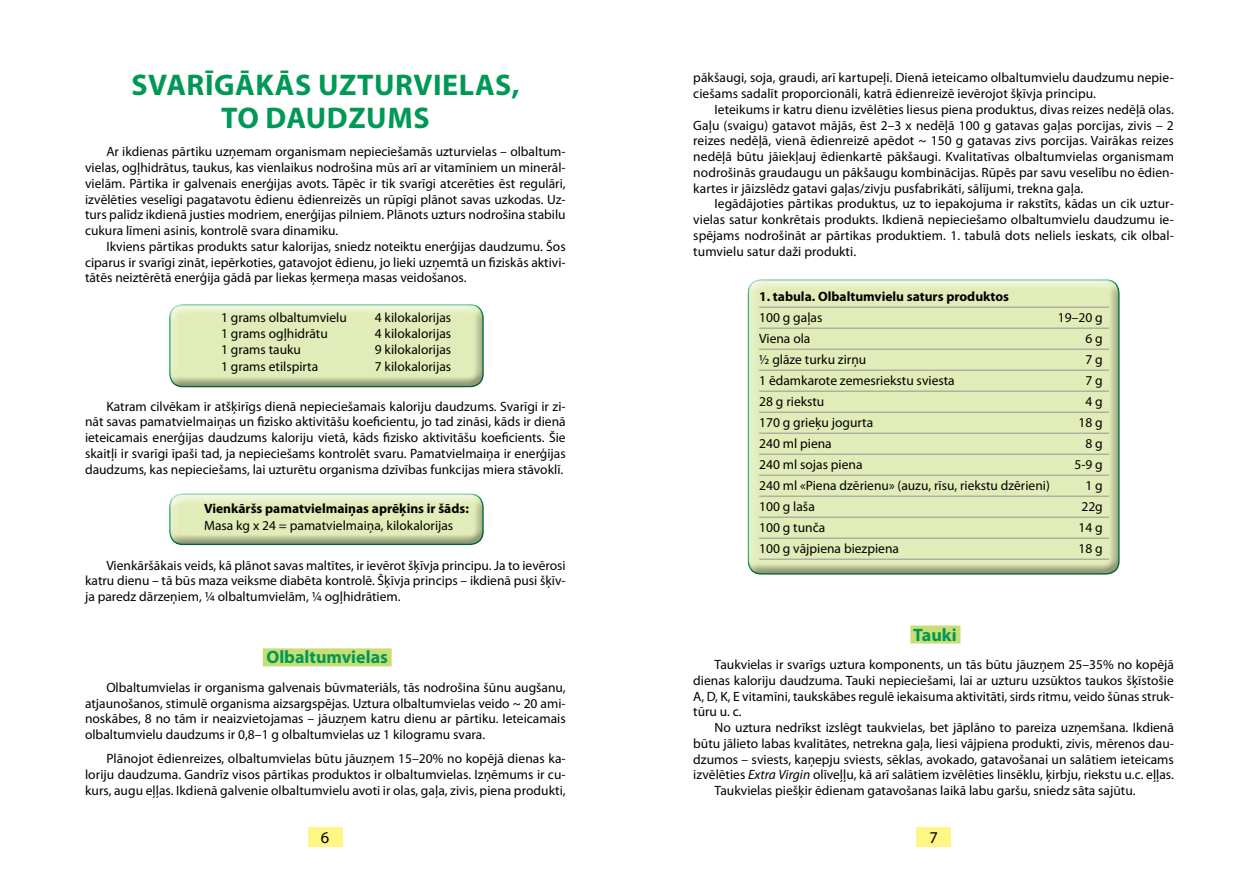
<style>
.page{position:relative;width:1259px;height:893px;background:#fff}
.page>*{position:absolute;margin:0;border:0;box-sizing:border-box;transform-origin:0 0}
.t1{font:700 30px/33px "Myriad Pro";letter-spacing:.02em;color:#009856}
.t2{font:700 18px "Myriad Pro";color:#009856}
.t3{font:16.5px "Myriad Pro";color:#000}
.t4{font:13.5px/15.8px "Myriad Pro";color:#000;text-align:justify}
.t5{font:700 13.5px "Myriad Pro";color:#000}
.s1{font-style:italic}
</style>
<div class="page">
<div style="left:168px;top:491px;width:318px;height:46px;background:#fff;opacity:.75"></div>
<div style="left:168px;top:495px;width:318px;height:52px;background:#000;opacity:.35"></div>
<div style="left:168px;top:302px;width:318px;height:77px;background:#fff;opacity:.75"></div>
<div style="left:168px;top:306px;width:318px;height:83px;background:#000;opacity:.35"></div>
<div style="left:910px;top:625px;width:50px;height:18px;background:#c7dd75"></div>
<div style="left:308px;top:827px;width:34px;height:19px;background:#fff685"></div>
<div style="left:916px;top:827px;width:34px;height:19px;background:#fff685"></div>
<div style="left:747px;top:281px;width:374px;height:294px;background:#000;opacity:.35"></div>
<hr style="left:759px;top:307px;width:350px;height:1px;background:#939598">
<hr style="left:759px;top:328px;width:350px;height:1px;background:#939598">
<hr style="left:759px;top:349px;width:350px;height:1px;background:#939598">
<hr style="left:759px;top:370px;width:350px;height:1px;background:#939598">
<hr style="left:759px;top:391px;width:350px;height:1px;background:#939598">
<hr style="left:759px;top:412px;width:350px;height:1px;background:#939598">
<hr style="left:759px;top:433px;width:350px;height:1px;background:#939598">
<hr style="left:759px;top:454px;width:350px;height:1px;background:#939598">
<hr style="left:759px;top:475px;width:350px;height:1px;background:#939598">
<hr style="left:759px;top:496px;width:350px;height:1px;background:#939598">
<hr style="left:759px;top:517px;width:350px;height:1px;background:#939598">
<hr style="left:759px;top:538px;width:350px;height:1px;background:#939598">
<hr style="left:759px;top:559px;width:350px;height:1px;background:#939598">
<div style="left:263px;top:648px;width:129px;height:18px;background:#c7dd75"></div>
<h1 class="t1" style="left:131px;top:67px;width:245px">Svarīgākās uztur</h1>
<h1 class="t1" style="left:221px;top:67px;width:300px;text-indent:192px">vielas, to dau dzumS</h1>
<p class="t4" style="left:85px;top:144px;width:482px;text-indent:21px">Ar ikdienas pārtiku uzņemam organismam nepieciešamās uzturvielas – olbaltum&shy;vielas, ogļhidrātus, taukus, kas vienlaikus nodrošina mūs arī ar vitamīniem un minerāl&shy;vielām. Pārtika ir galvenais enerģijas avots. Tāpēc ir tik svarīgi atcerēties ēst regulāri, izvēlēties veselīgi pagatavotu ēdienu ēdienreizēs un rūpīgi plānot savas uzkodas. Uz&shy;turs palīdz ikdienā justies modriem, enerģijas pilniem. Plānots uzturs nodrošina stabilu cukura līmeni asinis, kontrolē svara dinamiku.</p>
<p class="t4" style="left:85px;top:238px;width:482px;text-indent:21px">Ikviens pārtikas produkts satur kalorijas, sniedz noteiktu enerģijas daudzumu. Šos ciparus ir svarīgi zināt, iepērkoties, gatavojot ēdienu, jo lieki uzņemtā un fiziskās aktivi&shy;tātēs neiztērētā enerģija gādā par liekas ķermeņa masas veidošanos.</p>
<p class="t4" style="left:221px;top:309px;width:127px">1 grams olbaltumvielu</p>
<p class="t4" style="left:375px;top:309px;width:78px">4 kilokalorijas</p>
<p class="t4" style="left:221px;top:326px;width:108px">1 grams ogļhidrātu</p>
<p class="t4" style="left:375px;top:326px;width:78px">4 kilokalorijas</p>
<p class="t4" style="left:221px;top:342px;width:81px">1 grams tauku</p>
<p class="t4" style="left:375px;top:342px;width:78px">9 kilokalorijas</p>
<p class="t4" style="left:221px;top:358px;width:99px">1 grams etilspirta</p>
<p class="t4" style="left:375px;top:358px;width:78px">7 kilokalorijas</p>
<p class="t4" style="left:85px;top:398px;width:482px;text-indent:21px">Katram cilvēkam ir atšķirīgs dienā nepieciešamais kaloriju daudzums. Svarīgi ir zi&shy;nāt savas pamatvielmaiņas un fizisko aktivitāšu koeficientu, jo tad zināsi, kāds ir dienā ieteicamais enerģijas daudzums kaloriju vietā, kāds fizisko aktivitāšu koeficients. Šie skaitļi ir svarīgi īpaši tad, ja nepieciešams kontrolēt svaru. Pamatvielmaiņa ir enerģijas daudzums, kas nepieciešams, lai uzturētu organisma dzīvības funkcijas miera stāvoklī.</p>
<p class="t5" style="left:204px;top:500px;width:266px">Vienkāršs pamatvielmaiņas aprēķins ir šāds:</p>
<p class="t4" style="left:204px;top:517px;width:251px">Masa kg x 24 = pamatvielmaiņa, kilokalorijas</p>
<p class="t4" style="left:85px;top:557px;width:482px;text-indent:21px">Vienkāršākais veids, kā plānot savas maltītes, ir ievērot šķīvja principu. Ja to ievērosi katru dienu – tā būs maza veiksme diabēta kontrolē. Šķīvja princips – ikdienā pusi šķīv&shy;ja paredz dārzeņiem, ¼ olbaltumvielām, ¼ ogļhidrātiem.</p>
<h2 class="t2" style="left:266px;top:646px;width:123px">Olbaltumvielas</h2>
<p class="t4" style="left:85px;top:679px;width:482px;text-indent:21px">Olbaltumvielas ir organisma galvenais būvmateriāls, tās nodrošina šūnu augšanu, atjaunošanos, stimulē organisma aizsargspējas. Uztura olbaltumvielas veido ~ 20 ami&shy;noskābes, 8 no tām ir neaizvietojamas – jāuzņem katru dienu ar pārtiku. Ieteicamais olbaltumvielu daudzums ir 0,8–1 g olbaltumvielas uz 1 kilogramu svara.</p>
<p class="t4" style="left:85px;top:751px;width:482px;text-indent:21px">Plānojot ēdienreizes, olbaltumvielas būtu jāuzņem 15–20% no kopējā dienas ka&shy;loriju daudzuma. Gandrīz visos pārtikas produktos ir olbaltumvielas. Izņēmums ir cu&shy;kurs, augu eļļas. Ikdienā galvenie olbaltumvielu avoti ir olas, gaļa, zivis, piena produkti,</p>
<p class="t4" style="left:693px;top:70px;width:482px">pākšaugi, soja, graudi, arī kartupeļi. Dienā ieteicamo olbaltumvielu daudzumu nepie&shy;ciešams sadalīt proporcionāli, katrā ēdienreizē ievērojot šķīvja principu.</p>
<p class="t4" style="left:693px;top:101px;width:482px;text-indent:21px">Ieteikums ir katru dienu izvēlēties liesus piena produktus, divas reizes nedēļā olas.<br>Gaļu (svaigu) gatavot mājās, ēst 2–3 x nedēļā 100 g gatavas gaļas porcijas, zivis – 2 reizes nedēļā, vienā ēdienreizē apēdot ~ 150 g gatavas zivs porcijas. Vairākas reizes nedēļā būtu jāiekļauj ēdienkartē pākšaugi. Kvalitatīvas olbaltumvielas organismam nodrošinās graudaugu un pākšaugu kombinācijas. Rūpēs par savu veselību no ēdien&shy;kartes ir jāizslēdz gatavi gaļas/zivju pusfabrikāti, sālījumi, trekna gaļa.</p>
<p class="t4" style="left:693px;top:196px;width:482px;text-indent:21px">Iegādājoties pārtikas produktus, uz to iepakojuma ir rakstīts, kādas un cik uztur&shy;vielas satur konkrētais produkts. Ikdienā nepieciešamo olbaltumvielu daudzumu ie&shy;spējams nodrošināt ar pārtikas produktiem. 1. tabulā dots neliels ieskats, cik olbal&shy;tumvielu satur daži produkti.</p>
<p class="t5" style="left:759px;top:288px;width:251px">1. tabula. Olbaltumvielu saturs produktos</p>
<p class="t4" style="left:759px;top:310px;width:65px">100 g gaļas</p>
<p class="t4" style="left:1058px;top:310px;width:46px">19–20 g</p>
<p class="t4" style="left:759px;top:331px;width:53px">Viena ola</p>
<p class="t4" style="left:1085px;top:331px;width:19px">6 g</p>
<p class="t4" style="left:759px;top:352px;width:109px">½ glāze turku zirņu</p>
<p class="t4" style="left:1085px;top:352px;width:19px">7 g</p>
<p class="t4" style="left:759px;top:373px;width:197px">1 ēdamkarote zemesriekstu sviesta</p>
<p class="t4" style="left:1085px;top:373px;width:19px">7 g</p>
<p class="t4" style="left:759px;top:394px;width:67px">28 g riekstu</p>
<p class="t4" style="left:1085px;top:394px;width:19px">4 g</p>
<p class="t4" style="left:759px;top:415px;width:115px">170 g grieķu jogurta</p>
<p class="t4" style="left:1078px;top:415px;width:26px">18 g</p>
<p class="t4" style="left:759px;top:436px;width:74px">240 ml piena</p>
<p class="t4" style="left:1085px;top:436px;width:19px">8 g</p>
<p class="t4" style="left:759px;top:457px;width:105px">240 ml sojas piena</p>
<p class="t4" style="left:1074px;top:457px;width:30px">5-9 g</p>
<p class="t4" style="left:759px;top:478px;width:292px">240 ml «Piena dzērienu» (auzu, rīsu, riekstu dzērieni)</p>
<p class="t4" style="left:1085px;top:478px;width:19px">1 g</p>
<p class="t4" style="left:759px;top:499px;width:57px">100 g laša</p>
<p class="t4" style="left:1081px;top:499px;width:23px">22g</p>
<p class="t4" style="left:759px;top:520px;width:68px">100 g tunča</p>
<p class="t4" style="left:1078px;top:520px;width:26px">14 g</p>
<p class="t4" style="left:759px;top:541px;width:141px">100 g vājpiena biezpiena</p>
<p class="t4" style="left:1078px;top:541px;width:26px">18 g</p>
<h2 class="t2" style="left:913px;top:623px;width:45px">Tauki</h2>
<p class="t4" style="left:693px;top:656px;width:482px;text-indent:21px">Taukvielas ir svarīgs uztura komponents, un tās būtu jāuzņem 25–35% no kopējā dienas kaloriju daudzuma. Tauki nepieciešami, lai ar uzturu uzsūktos taukos šķīstošie A, D, K, E vitamīni, taukskābes regulē iekaisuma aktivitāti, sirds ritmu, veido šūnas struk&shy;tūru u. c.</p>
<p class="t4" style="left:714px;top:719px;width:461px">No uztura nedrīkst izslēgt taukvielas, bet jāplāno to pareiza uzņemšana. Ikdienā</p>
<p class="t4" style="left:693px;top:735px;width:482px">būtu jālieto labas kvalitātes, netrekna gaļa, liesi vājpiena produkti, zivis, mērenos dau-</p>
<p class="t4" style="left:693px;top:751px;width:482px">dzumos – sviests, kaņepju sviests, sēklas, avokado, gatavošanai un salātiem ieteicams</p>
<p class="t4" style="left:693px;top:767px;width:482px">izvēlēties <span class="s1">Extra Virgin</span> olīveļļu, kā arī salātiem izvēlēties linsēklu, ķirbju, riekstu u.c. eļļas.</p>
<p class="t4" style="left:714px;top:782px;width:422px">Taukvielas piešķir ēdienam gatavošanas laikā labu garšu, sniedz sāta sajūtu.</p>
<p class="t3" style="left:321px;top:827px;width:10px">6</p>
<p class="t3" style="left:929px;top:827px;width:10px">7</p>
</div>
